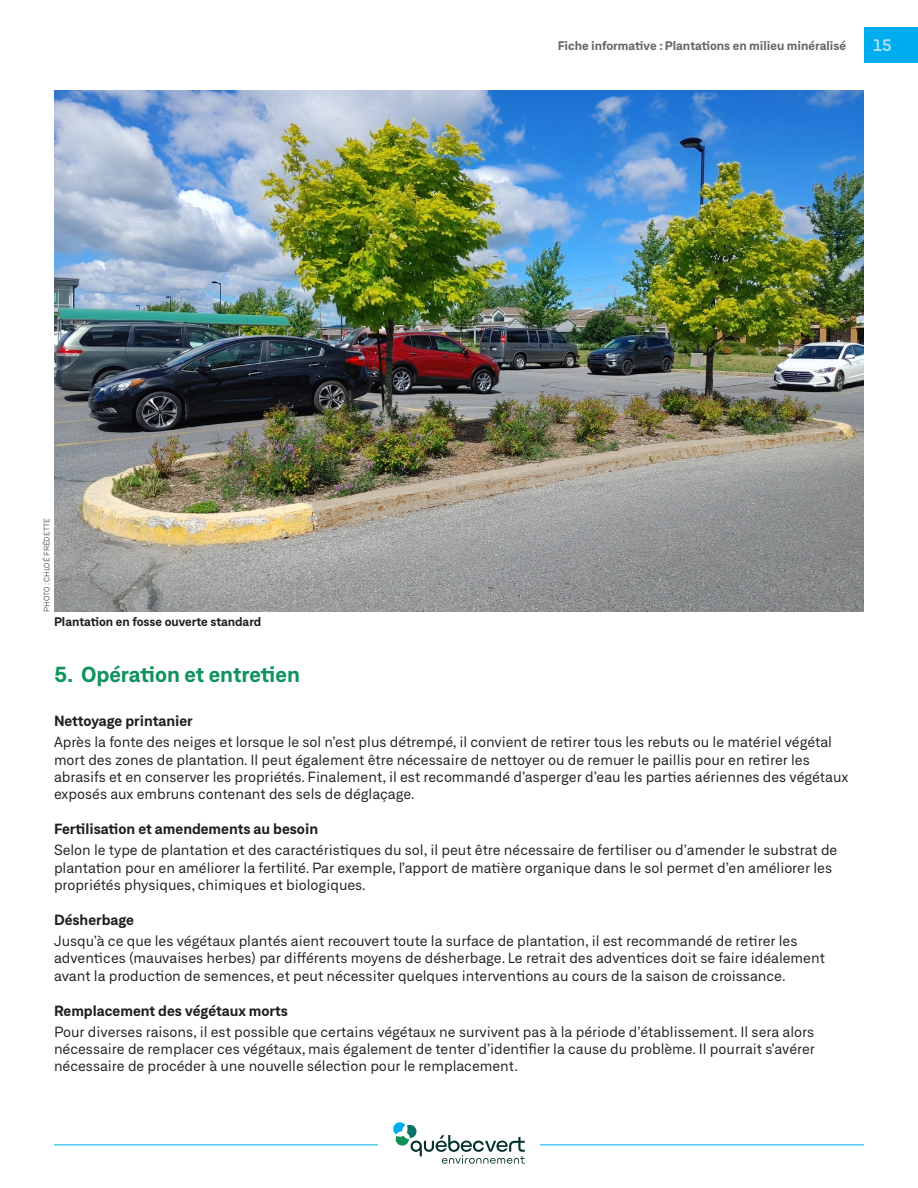
<style>
.page{position:relative;width:918px;height:1188px;background:#fff}
.page>*{position:absolute;margin:0;border:0;box-sizing:border-box;transform-origin:0 0}
.t1{font:700 21px "Neufile Grotesk";color:#10935b}
.t2{font:700 15px "Ulm Grotesk";color:#aae0f9}
.Courant{font:14.25px/17.1px "Neufile Grotesk";color:#231f20}
.Heading_3{font:700 14.25px "Neufile Grotesk";color:#231f20}
.t3{font:700 12px "Neufile Grotesk";color:#666}
.Vignette{font:700 12px "Neufile Grotesk";color:#231f20}
.Credit_Photo{font:300 7.5px "Neufile Grotesk";color:#231f20}
</style>
<div class="page">
<img style="left:54px;top:90px;width:810px;height:522px">
<hr style="left:54px;top:1144px;width:324px;height:1px;background:#00aeef">
<hr style="left:540px;top:1144px;width:324px;height:1px;background:#00aeef">
<svg style="left:393px;top:1122px;width:132px;height:42px"></svg>
<div style="left:864px;top:27px;width:54px;height:36px;background:#00aeef"></div>
<p class="Credit_Photo" style="left:42px;top:612px;width:95px;rotate:-90deg">PHOTO : CHLOÉ FRÉDETTE</p>
<p class="Vignette" style="left:54px;top:613px;width:209px">Plantation en fosse ouverte standard</p>
<p class="t3" style="left:558px;top:38px;width:290px">Fiche informative : Plantations en milieu minéralisé</p>
<p class="t2" style="left:873px;top:36px;width:21px">15</p>
<p class="t1" style="left:54px;top:660px;width:247px">5. Opération et entretien</p>
<p class="Heading_3" style="left:54px;top:711px;width:140px">Nettoyage printanier</p>
<p class="Courant" style="left:54px;top:733px;width:796px">Après la fonte des neiges et lorsque le sol n’est plus détrempé, il convient de retirer tous les rebuts ou le matériel végétal mort des zones de plantation. Il peut également être nécessaire de nettoyer ou de remuer le paillis pour en retirer les abrasifs et en conserver les propriétés. Finalement, il est recommandé d’asperger d’eau les parties aériennes des végétaux exposés aux embruns contenant des sels de déglaçage.</p>
<p class="Heading_3" style="left:54px;top:819px;width:266px">Fertilisation et amendements au besoin</p>
<p class="Courant" style="left:54px;top:841px;width:785px">Selon le type de plantation et des caractéristiques du sol, il peut être nécessaire de fertiliser ou d’amender le substrat de plantation pour en améliorer la fertilité. Par exemple, l’apport de matière organique dans le sol permet d’en améliorer les propriétés physiques, chimiques et biologiques.</p>
<p class="Heading_3" style="left:54px;top:910px;width:82px">Désherbage</p>
<p class="Courant" style="left:54px;top:932px;width:773px">Jusqu’à ce que les végétaux plantés aient recouvert toute la surface de plantation, il est recommandé de retirer les adventices (mauvaises herbes) par différents moyens de désherbage. Le retrait des adventices doit se faire idéalement avant la production de semences, et peut nécessiter quelques interventions au cours de la saison de croissance.</p>
<p class="Heading_3" style="left:54px;top:1001px;width:236px">Remplacement des végétaux morts</p>
<p class="Courant" style="left:54px;top:1023px;width:763px;text-align:justify">Pour diverses raisons, il est possible que certains végétaux ne survivent pas à la période d’établissement. Il sera alors nécessaire de remplacer ces végétaux, mais également de tenter d’identifier la cause du problème. Il pourrait s’avérer nécessaire de procéder à une nouvelle sélection pour le remplacement.</p>
</div>
